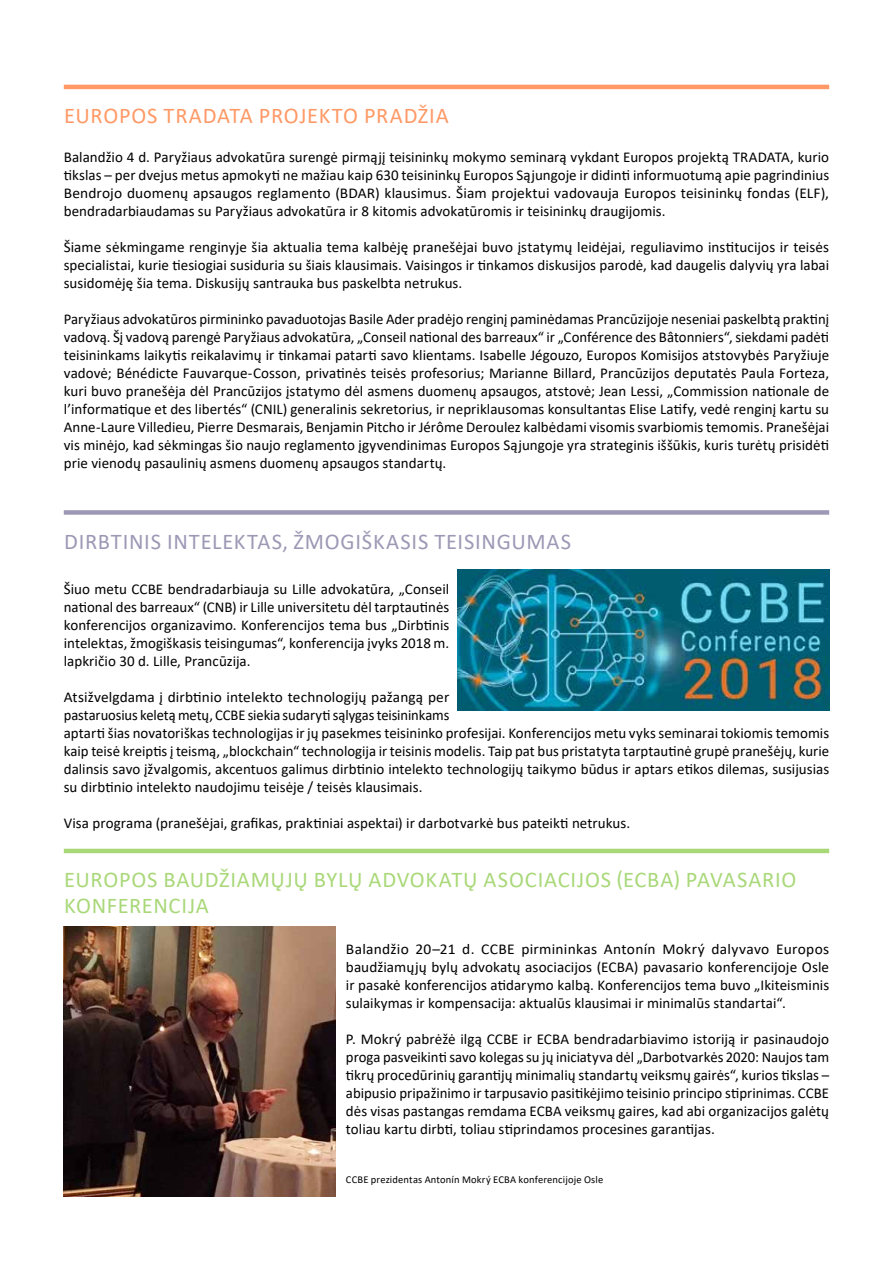
<style>
.page{position:relative;width:893px;height:1263px;background:#fff}
.page>*{position:absolute;margin:0;border:0;box-sizing:border-box;transform-origin:0 0}
.t1{font:22.5px/25.8px "Calibri";letter-spacing:.03em;color:#a9d879}
.t2{font:22.5px "Calibri";letter-spacing:.035em;color:#9d98b5}
.t3{font:22.5px "Calibri";letter-spacing:.03em;color:#f96}
.t4{font:15px/18px "Calibri";color:#000;text-align:justify}
.t5{font:10.5px "Calibri";letter-spacing:.015em;color:#000}
</style>
<div class="page">
<img style="left:458px;top:570px;width:371px;height:140px">
<img style="left:64px;top:926px;width:271px;height:270px">
<div style="left:64px;top:510px;width:765px;height:5px;background:#9d98b5"></div>
<hr style="left:64px;top:849px;width:765px;height:4px;background:#a9d879">
<hr style="left:64px;top:85px;width:765px;height:4px;background:#f96">
<h1 class="t3" style="left:64px;top:100px;width:386px">EUROPOS TRADATA PROJEKTO PRADŽIA</h1>
<p class="t4" style="left:64px;top:148px;width:767px">Balandžio 4 d. Paryžiaus advokatūra surengė pirmąjį teisininkų mokymo seminarą vykdant Europos projektą TRADATA, kurio tikslas – per dvejus metus apmokyti ne mažiau kaip 630 teisininkų Europos Sąjungoje ir didinti informuotumą apie pagrindinius Bendrojo duomenų apsaugos reglamento (BDAR) klausimus. Šiam projektui vadovauja Europos teisininkų fondas (ELF), bendradarbiaudamas su Paryžiaus advokatūra ir 8 kitomis advokatūromis ir teisininkų draugijomis.</p>
<p class="t4" style="left:64px;top:238px;width:767px">Šiame sėkmingame renginyje šia aktualia tema kalbėję pranešėjai buvo įstatymų leidėjai, reguliavimo institucijos ir teisės specialistai, kurie tiesiogiai susiduria su šiais klausimais. Vaisingos ir tinkamos diskusijos parodė, kad daugelis dalyvių yra labai susidomėję šia tema. Diskusijų santrauka bus paskelbta netrukus.</p>
<p class="t4" style="left:64px;top:310px;width:767px">Paryžiaus advokatūros pirmininko pavaduotojas Basile Ader pradėjo renginį paminėdamas Prancūzijoje neseniai paskelbtą praktinį vadovą. Šį vadovą parengė Paryžiaus advokatūra, „Conseil national des barreaux“ ir „Conférence des Bâtonniers“, siekdami padėti teisininkams laikytis reikalavimų ir tinkamai patarti savo klientams. Isabelle Jégouzo, Europos Komisijos atstovybės Paryžiuje vadovė; Bénédicte Fauvarque-Cosson, privatinės teisės profesorius; Marianne Billard, Prancūzijos deputatės Paula Forteza, kuri buvo pranešėja dėl Prancūzijos įstatymo dėl asmens duomenų apsaugos, atstovė; Jean Lessi, „Commission nationale de l’informatique et des libertés“ (CNIL) generalinis sekretorius, ir nepriklausomas konsultantas Elise Latify, vedė renginį kartu su Anne-Laure Villedieu, Pierre Desmarais, Benjamin Pitcho ir Jérôme Deroulez kalbėdami visomis svarbiomis temomis. Pranešėjai vis minėjo, kad sėkmingas šio naujo reglamento įgyvendinimas Europos Sąjungoje yra strateginis iššūkis, kuris turėtų prisidėti prie vienodų pasaulinių asmens duomenų apsaugos standartų.</p>
<h1 class="t2" style="left:64px;top:526px;width:509px">DIRBTINIS INTELEKTAS, ŽMOGIŠKASIS TEISINGUMAS</h1>
<p class="t4" style="left:64px;top:580px;width:387px">Šiuo metu CCBE bendradarbiauja su Lille advokatūra, „Conseil national des barreaux“ (CNB) ir Lille universitetu dėl tarptautinės konferencijos organizavimo. Konferencijos tema bus „Dirbtinis intelektas, žmogiškasis teisingumas“, konferencija įvyks 2018 m. lapkričio 30 d. Lille, Prancūzija.</p>
<p class="t4" style="left:64px;top:688px;width:767px;text-align:left">Atsižvelgdama į dirbtinio intelekto technologijų pažangą per<br>pastaruosius keletą metų, CCBE siekia sudaryti sąlygas teisininkams<br>aptarti šias novatoriškas technologijas ir jų pasekmes teisininko profesijai. Konferencijos metu vyks seminarai tokiomis temomis kaip teisė kreiptis į teismą, „blockchain“ technologija ir teisinis modelis. Taip pat bus pristatyta tarptautinė grupė pranešėjų, kurie dalinsis savo įžvalgomis, akcentuos galimus dirbtinio intelekto technologijų taikymo būdus ir aptars etikos dilemas, susijusias su dirbtinio intelekto naudojimu teisėje / teisės klausimais.</p>
<p class="t4" style="left:64px;top:814px;width:568px">Visa programa (pranešėjai, grafikas, praktiniai aspektai) ir darbotvarkė bus pateikti netrukus.</p>
<h1 class="t1" style="left:64px;top:866px;width:734px">EUROPOS BAUDŽIAMŲJŲ BYLŲ ADVOKATŲ ASOCIACIJOS (ECBA) PAVASARIO<br>KONFERENCIJA</h1>
<p class="t4" style="left:346px;top:940px;width:485px">Balandžio 20–21 d. CCBE pirmininkas Antonín Mokrý dalyvavo Europos baudžiamųjų bylų advokatų asociacijos (ECBA) pavasario konferencijoje Osle ir pasakė konferencijos atidarymo kalbą. Konferencijos tema buvo „Ikiteisminis sulaikymas ir kompensacija: aktualūs klausimai ir minimalūs standartai“.</p>
<p class="t4" style="left:346px;top:1030px;width:485px">P. Mokrý pabrėžė ilgą CCBE ir ECBA bendradarbiavimo istoriją ir pasinaudojo proga pasveikinti savo kolegas su jų iniciatyva dėl „Darbotvarkės 2020: Naujos tam tikrų procedūrinių garantijų minimalių standartų veiksmų gairės“, kurios tikslas – abipusio pripažinimo ir tarpusavio pasitikėjimo teisinio principo stiprinimas. CCBE dės visas pastangas remdama ECBA veiksmų gaires, kad abi organizacijos galėtų toliau kartu dirbti, toliau stiprindamos procesines garantijas.</p>
<p class="t5" style="left:346px;top:1172px;width:259px">CCBE prezidentas Antonín Mokrý ECBA konferencijoje Osle</p>
</div>
